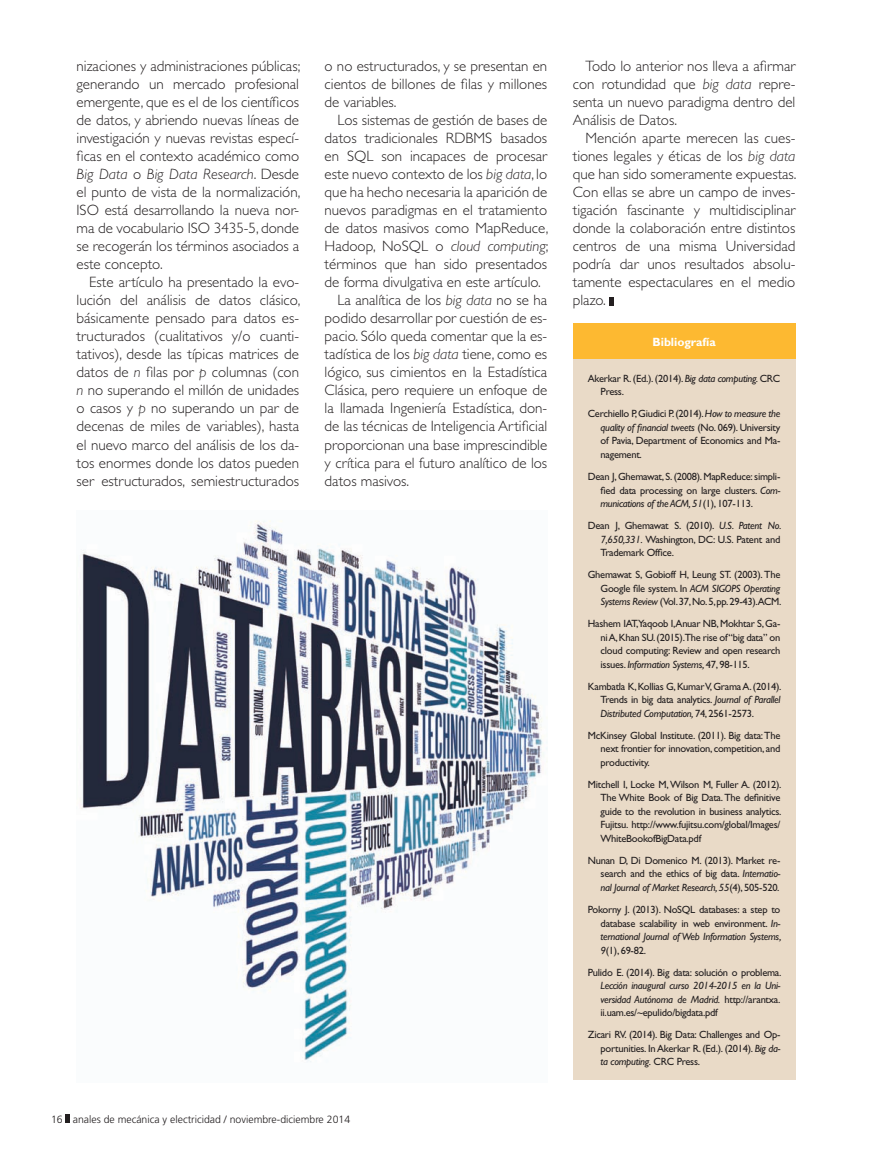
<style>
.page{position:relative;width:872px;height:1149px;background:#fff}
.page>*{position:absolute;margin:0;border:0;box-sizing:border-box;transform-origin:0 0}
.t1{font:300 15px/18px "Gill Sans Std";color:#231f20;text-align:justify}
.t2{font:700 12px "Gill Sans Std";color:#fff}
.t3{font:10.5px/13.5px "Gill Sans Std";letter-spacing:-.025em;color:#231f20;text-align:justify}
.t4{font:italic 10.5px/13.5px "Gill Sans Std";letter-spacing:-.025em;color:#231f20;text-align:justify}
.t5{font:300 10.5px "Frutiger LT Std";color:#231f20}
.s1{font-style:italic}
.s2{font-style:normal}
</style>
<div class="page">
<svg style="left:66px;top:1114px;width:4px;height:8px"></svg>
<svg style="left:609px;top:297px;width:4px;height:8px"></svg>
<div style="left:573px;top:323px;width:222px;height:41px;background:#fdb931"></div>
<div style="left:573px;top:359px;width:222px;height:720px;background:#e9dac7"></div>
<img style="left:80px;top:521px;width:467px;height:541px">
<p class="t1" style="left:76px;top:57px;width:225px">nizaciones y administraciones públicas; generando un mercado profesional emergente, que es el de los científicos de datos, y abriendo nuevas líneas de investigación y nuevas revistas especí&shy;ficas en el contexto académico como <span class="s1">Big Data</span> o <span class="s1">Big Data Research</span>. Desde el punto de vista de la normalización, ISO está desarrollando la nueva nor&shy;ma de vocabulario ISO 3435-5, donde se recogerán los términos asociados a este concepto.</p>
<p class="t1" style="left:76px;top:273px;width:225px;text-indent:13px">Este artículo ha presentado la evo&shy;lución del análisis de datos clásico, básicamente pensado para datos es&shy;tructurados (cualitativos y/o cuanti&shy;tativos), desde las típicas matrices de datos de <span class="s1">n</span> filas por <span class="s1">p</span> columnas (con <span class="s1">n</span> no superando el millón de unidades o casos y <span class="s1">p</span> no superando un par de decenas de miles de variables), hasta el nuevo marco del análisis de los da&shy;tos enormes donde los datos pueden ser estructurados, semiestructurados</p>
<p class="t1" style="left:325px;top:57px;width:224px">o no estructurados, y se presentan en cientos de billones de filas y millones de variables.</p>
<p class="t1" style="left:337px;top:111px;width:211px">Los sistemas de gestión de bases de</p>
<p class="t1" style="left:325px;top:129px;width:224px">datos tradicionales RDBMS basados</p>
<p class="t1" style="left:325px;top:147px;width:224px">en SQL son incapaces de procesar</p>
<p class="t1" style="left:325px;top:165px;width:224px">este nuevo contexto de los <span class="s1">big data</span>, lo</p>
<p class="t1" style="left:325px;top:183px;width:224px">que ha hecho necesaria la aparición de</p>
<p class="t1" style="left:325px;top:201px;width:224px">nuevos paradigmas en el tratamiento</p>
<p class="t1" style="left:325px;top:219px;width:225px">de datos masivos como MapReduce,</p>
<p class="t1" style="left:325px;top:237px;width:225px">Hadoop, NoSQL o <span class="s1">cloud computing</span>;</p>
<p class="t1" style="left:325px;top:255px;width:224px">términos que han sido presentados</p>
<p class="t1" style="left:325px;top:273px;width:218px">de forma divulgativa en este artículo.</p>
<p class="t1" style="left:337px;top:291px;width:211px">La analítica de los <span class="s1">big data</span> no se ha</p>
<p class="t1" style="left:325px;top:309px;width:224px">podido desarrollar por cuestión de es-</p>
<p class="t1" style="left:325px;top:327px;width:224px">pacio. Sólo queda comentar que la es-</p>
<p class="t1" style="left:325px;top:345px;width:224px">tadística de los <span class="s1">big data</span> tiene, como es</p>
<p class="t1" style="left:325px;top:363px;width:224px">lógico, sus cimientos en la Estadística</p>
<p class="t1" style="left:325px;top:381px;width:224px">Clásica, pero requiere un enfoque de</p>
<p class="t1" style="left:325px;top:399px;width:224px">la llamada Ingeniería Estadística, don-</p>
<p class="t1" style="left:325px;top:417px;width:224px">de las técnicas de Inteligencia Artificial</p>
<p class="t1" style="left:325px;top:435px;width:224px">proporcionan una base imprescindible</p>
<p class="t1" style="left:325px;top:453px;width:224px">y crítica para el futuro analítico de los</p>
<p class="t1" style="left:325px;top:471px;width:86px">datos masivos.</p>
<p class="t5" style="left:51px;top:1112px;width:301px">16 anales de mecánica y electricidad / noviembre-diciembre 2014</p>
<p class="t1" style="left:573px;top:57px;width:224px;text-indent:13px">Todo lo anterior nos lleva a afirmar con rotundidad que <span class="s1">big data</span> repre&shy;senta un nuevo paradigma dentro del Análisis de Datos.</p>
<p class="t1" style="left:573px;top:129px;width:225px;text-indent:13px">Mención aparte merecen las cues&shy;tiones legales y éticas de los <span class="s1">big data </span>que han sido someramente expuestas.<br>Con ellas se abre un campo de inves&shy;tigación fascinante y multidisciplinar donde la colaboración entre distintos centros de una misma Universidad podría dar unos resultados absolu&shy;tamente espectaculares en el medio plazo.</p>
<p class="t2" style="left:652px;top:334px;width:65px">Bibliografía</p>
<p class="t3" style="left:600px;top:371px;width:181px;text-indent:-13px">Akerkar R. (Ed.). (2014). <span class="s1">Big data computing.</span> CRC<br>Press.</p>
<p class="t3" style="left:600px;top:407px;width:181px;text-indent:-13px">Cerchiello P, Giudici P. (2014). <span class="s1">How to measure the quality of financial tweets</span> (No. 069). University of Pavia, Department of Economics and Ma&shy;nagement.</p>
<p class="t3" style="left:600px;top:469px;width:181px;text-indent:-13px">Dean J, Ghemawat, S. (2008). MapReduce: simpli&shy;fied data processing on large clusters. <span class="s1">Com&shy;munications of the ACM, 51</span>(1), 107-113.</p>
<p class="t3" style="left:600px;top:518px;width:182px;text-indent:-13px">Dean J, Ghemawat S. (2010). <span class="s1">U.S. Patent No.<br>7,650,331.</span> Washington, DC: U.S. Patent and Trademark Office.</p>
<p class="t3" style="left:600px;top:567px;width:182px;text-indent:-13px">Ghemawat S, Gobioff H, Leung ST. (2003). The Google file system. In <span class="s1">ACM SIGOPS Operating Systems Review</span> (Vol. 37, No. 5, pp. 29-43).ACM.</p>
<p class="t3" style="left:600px;top:616px;width:181px;text-indent:-13px">Hashem IAT,Yaqoob I,Anuar NB, Mokhtar S, Ga&shy;ni A, Khan SU. (2015).The rise of “big data” on cloud computing: Review and open research issues. <span class="s1">Information Systems,</span> 47, 98-115.</p>
<p class="t3" style="left:600px;top:679px;width:182px;text-indent:-13px">Kambatla K, Kollias G, Kumar V, Grama A. (2014).<br>Trends in big data analytics. <span class="s1">Journal of Parallel Distributed Computation,</span> 74, 2561-2573.</p>
<p class="t3" style="left:600px;top:728px;width:181px;text-indent:-13px">McKinsey Global Institute. (2011). Big data: The next frontier for innovation, competition, and productivity.</p>
<p class="t3" style="left:600px;top:777px;width:182px;text-indent:-13px">Mitchell I, Locke M, Wilson M, Fuller A. (2012).<br>The White Book of Big Data. The definitive guide to the revolution in business analytics.<br>Fujitsu. http://www.fujitsu.com/global/Images/ WhiteBookofBigData.pdf</p>
<p class="t3" style="left:600px;top:853px;width:181px;text-indent:-13px">Nunan D, Di Domenico M. (2013). Market re&shy;search and the ethics of big data. <span class="s1">Internatio&shy;nal Journal of Market Research, 55</span>(4), 505-520.</p>
<p class="t3" style="left:600px;top:902px;width:182px;text-indent:-13px">Pokorny J. (2013). NoSQL databases: a step to database scalability in web environment. <span class="s1">In&shy;ternational Journal of Web Information Systems, 9</span>(1), 69-82.</p>
<p class="t3" style="left:588px;top:965px;width:195px">Pulido E. (2014). Big data: solución o problema.</p>
<p class="t4" style="left:600px;top:978px;width:181px">Lección inaugural curso 2014-2015 en la Uni&shy;versidad Autónoma de Madrid. <span class="s2">http://arantxa. ii.uam.es/~epulido/bigdata.pdf</span></p>
<p class="t3" style="left:600px;top:1027px;width:181px;text-indent:-13px">Zicari RV. (2014). Big Data: Challenges and Op&shy;portunities. In Akerkar R. (Ed.). (2014). <span class="s1">Big da&shy;ta computing.</span> CRC Press.</p>
</div>
